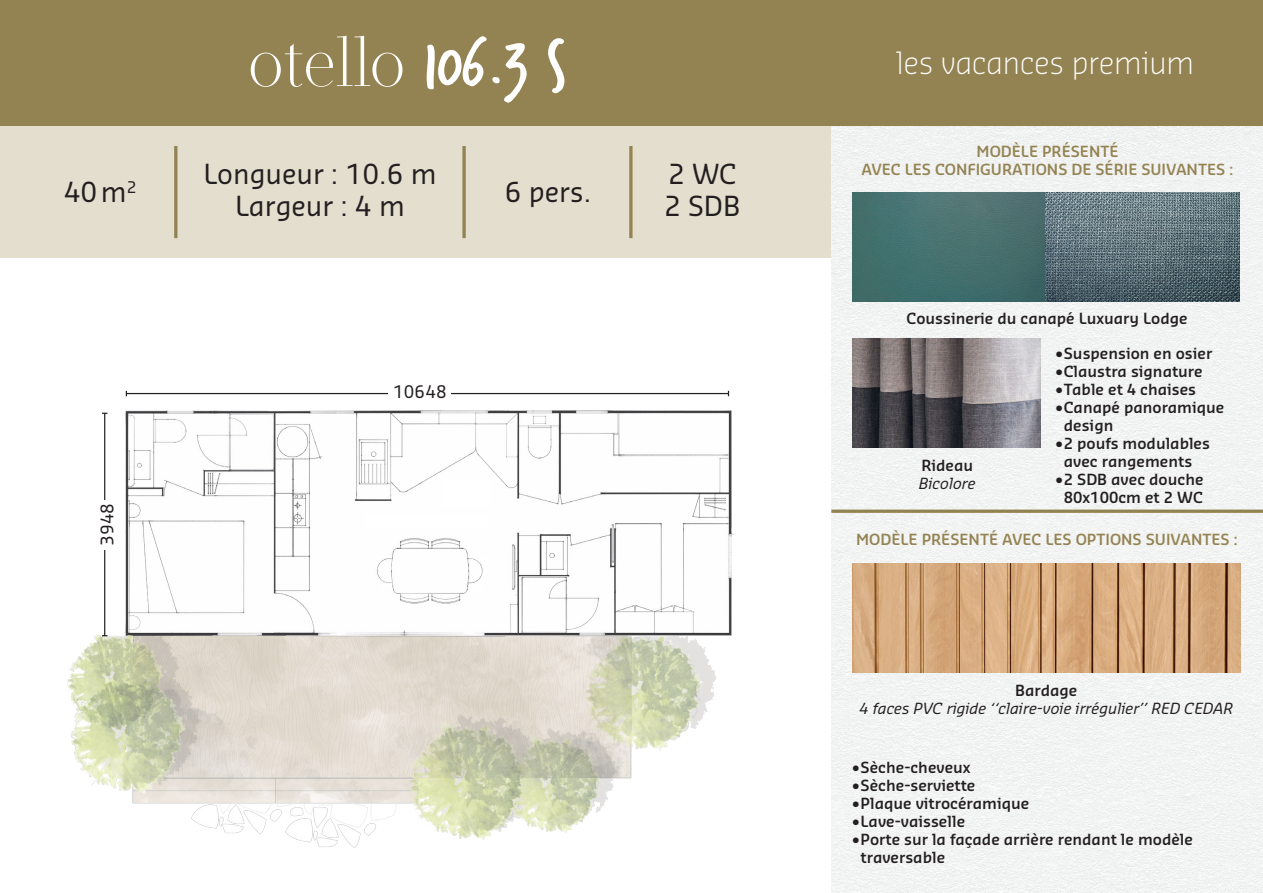
<style>
.page{position:relative;width:1263px;height:893px;background:#fff}
.page>*{position:absolute;margin:0;border:0;box-sizing:border-box;transform-origin:0 0}
.points_9_11{font:72.6px "Trash Hand";color:#fff}
.points_9_11-2{font:300 30px "Sansa Pro";color:#fff}
.points_9_11-3{font:27px "Sansa Pro";color:#231f20}
.t1{font:16.95px "Sansa Pro";letter-spacing:.01em;color:#231f20}
.points_9_11-4{font:600 15px/18px "Sansa Pro";color:#231f20}
.points_9_11-5{font:600 15px "Sansa Pro";color:#948352}
.points_9_11-6{font:italic 15px "Sansa Pro";color:#231f20}
</style>
<div class="page">
<div style="left:0;top:0;width:1263px;height:126px;background:#948352"></div>
<div style="left:0;top:126px;width:831px;height:132px;background:#e4decf"></div>
<hr style="left:174px;top:146px;width:3px;height:92px;background:#948352">
<svg style="left:462px;top:146px;width:4px;height:92px"></svg>
<hr style="left:629px;top:146px;width:3px;height:92px;background:#948352">
<div style="left:831px;top:126px;width:432px;height:767px;background:#f2f3f3"></div>
<img style="left:67px;top:390px;width:667px;height:458px">
<hr style="left:126px;top:393px;width:602px;height:1px;background:#231f20">
<hr style="left:104px;top:413px;width:1px;height:223px;background:#231f20">
<div style="left:389px;top:381px;width:62px;height:21px;background:#fff"></div>
<div style="left:96px;top:500px;width:21px;height:49px;background:#fff"></div>
<svg style="left:251px;top:36px;width:151px;height:51px"></svg>
<img style="left:852px;top:563px;width:388px;height:109px">
<img style="left:852px;top:192px;width:193px;height:109px">
<svg style="left:1045px;top:192px;width:194px;height:109px;background:#5e7279"></svg>
<hr style="left:831px;top:510px;width:432px;height:3px;background:#948352">
<img style="left:852px;top:339px;width:188px;height:109px">
<p class="points_9_11" style="left:423px;top:30px;width:145px">106.3 S</p>
<p class="points_9_11-3" style="left:203px;top:156px;width:235px">Longueur : 10.6 m</p>
<p class="points_9_11-3" style="left:235px;top:189px;width:171px">Largeur : 4 m</p>
<p class="points_9_11-3" style="left:64px;top:174px;width:74px">40 m<sup>2</sup></p>
<p class="points_9_11-3" style="left:505px;top:174px;width:88px">6 pers.</p>
<p class="t1" style="left:96px;top:546px;width:44px;rotate:-90deg">3948</p>
<p class="t1" style="left:393px;top:381px;width:55px">10648</p>
<p class="points_9_11-3" style="left:668px;top:156px;width:70px">2 WC</p>
<p class="points_9_11-3" style="left:664px;top:189px;width:78px">2 SDB</p>
<p class="points_9_11-2" style="left:896px;top:43px;width:299px">les vacances premium</p>
<p class="points_9_11-5" style="left:977px;top:142px;width:143px">MODÈLE PRÉSENTÉ</p>
<p class="points_9_11-5" style="left:861px;top:160px;width:374px">AVEC LES CONFIGURATIONS DE SÉRIE SUIVANTES :</p>
<p class="points_9_11-4" style="left:907px;top:309px;width:283px">Coussinerie du canapé Luxuary Lodge</p>
<p class="points_9_11-4" style="left:921px;top:456px;width:53px">Rideau</p>
<p class="points_9_11-6" style="left:919px;top:473px;width:58px">Bicolore</p>
<p class="points_9_11-4" style="left:1055px;top:344px;width:158px">•Suspension en osier</p>
<p class="points_9_11-4" style="left:1055px;top:362px;width:149px">•Claustra signature</p>
<p class="points_9_11-4" style="left:1055px;top:380px;width:142px">•Table et 4 chaises</p>
<p class="points_9_11-4" style="left:1064px;top:398px;width:162px;text-indent:-9px">•Canapé panoramique design</p>
<p class="points_9_11-4" style="left:1064px;top:434px;width:148px;text-indent:-9px">•2 poufs modulables avec rangements</p>
<p class="points_9_11-4" style="left:1055px;top:470px;width:150px;text-align:center">•2 SDB avec douche<br>80x100cm et 2 WC</p>
<p class="points_9_11-5" style="left:856px;top:530px;width:383px">MODÈLE PRÉSENTÉ AVEC LES OPTIONS SUIVANTES :</p>
<p class="points_9_11-4" style="left:1015px;top:680px;width:64px">Bardage</p>
<p class="points_9_11-6" style="left:859px;top:698px;width:375px">4 faces PVC rigide ‘‘claire-voie irrégulier’’ RED CEDAR</p>
<p class="points_9_11-4" style="left:852px;top:758px;width:120px">•Sèche-cheveux</p>
<p class="points_9_11-4" style="left:852px;top:776px;width:125px">•Sèche-serviette</p>
<p class="points_9_11-4" style="left:852px;top:794px;width:179px">•Plaque vitrocéramique</p>
<p class="points_9_11-4" style="left:852px;top:812px;width:115px">•Lave-vaisselle</p>
<p class="points_9_11-4" style="left:860px;top:830px;width:334px;text-indent:-9px">•Porte sur la façade arrière rendant le modèle traversable</p>
</div>
